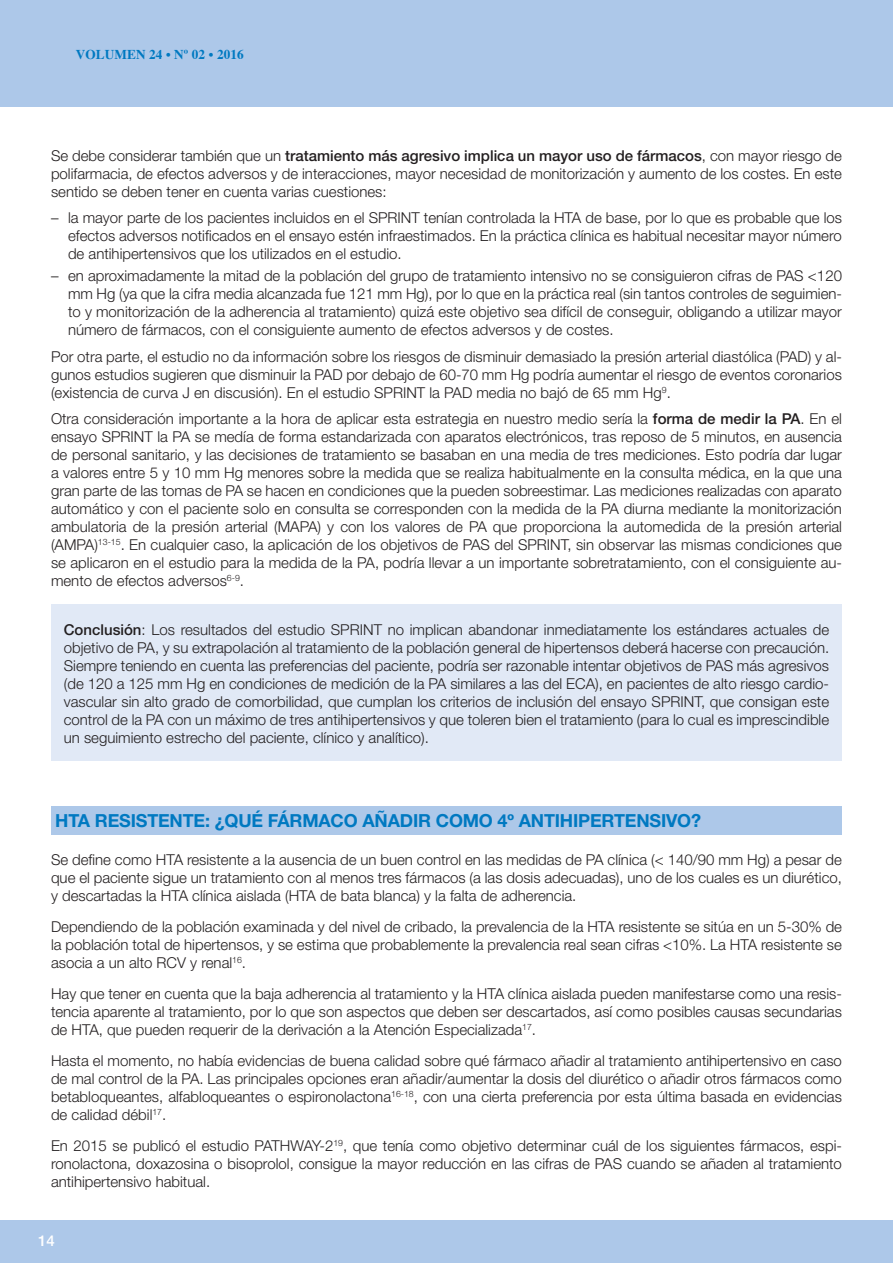
<style>
.page{position:relative;width:893px;height:1263px;background:#fff}
.page>*{position:absolute;margin:0;border:0;box-sizing:border-box;transform-origin:0 0}
.t1{font:700 18px "Helvetica Neue LT Std";letter-spacing:-.01em;color:#0079c1}
.t2{font:300 15px/18px "Helvetica Neue";color:#231f20;text-align:justify}
.t3{font:500 15px "Helvetica Neue";color:#fff}
.t4{font:700 13.5px "Times";letter-spacing:.01em;color:#0079c1}
.s1{font-weight:500}
</style>
<div class="page">
<div style="left:0;top:0;width:893px;height:106px;background:#adc8e9"></div>
<div style="left:0;top:1220px;width:893px;height:43px;background:#adc8e9"></div>
<div style="left:51px;top:604px;width:791px;height:157px;background:#e1e9f6"></div>
<div style="left:51px;top:806px;width:791px;height:29px;background:#adc8e9"></div>
<p class="t4" style="left:76px;top:42px;width:169px">VOLUMEN 24 • Nº 02 • 2016</p>
<p class="t2" style="left:51px;top:146px;width:792px">Se debe considerar también que un <span class="s1">tratamiento más agresivo implica un mayor uso de fármacos</span>, con mayor riesgo de polifarmacia, de efectos adversos y de interacciones, mayor necesidad de monitorización y aumento de los costes. En este sentido se deben tener en cuenta varias cuestiones:</p>
<p class="t2" style="left:68px;top:208px;width:775px;text-indent:-17px">– la mayor parte de los pacientes incluidos en el SPRINT tenían controlada la HTA de base, por lo que es probable que los efectos adversos notificados en el ensayo estén infraestimados. En la práctica clínica es habitual necesitar mayor número de antihipertensivos que los utilizados en el estudio.</p>
<p class="t2" style="left:68px;top:267px;width:775px;text-indent:-17px">– en aproximadamente la mitad de la población del grupo de tratamiento intensivo no se consiguieron cifras de PAS &lt;120 mm Hg (ya que la cifra media alcanzada fue 121 mm Hg), por lo que en la práctica real (sin tantos controles de seguimien&shy;to y monitorización de la adherencia al tratamiento) quizá este objetivo sea difícil de conseguir, obligando a utilizar mayor número de fármacos, con el consiguiente aumento de efectos adversos y de costes.</p>
<p class="t2" style="left:51px;top:347px;width:792px">Por otra parte, el estudio no da información sobre los riesgos de disminuir demasiado la presión arterial diastólica (PAD) y al&shy;gunos estudios sugieren que disminuir la PAD por debajo de 60-70 mm Hg podría aumentar el riesgo de eventos coronarios (existencia de curva J en discusión). En el estudio SPRINT la PAD media no bajó de 65 mm Hg<sup>9</sup>.</p>
<p class="t2" style="left:51px;top:410px;width:792px">Otra consideración importante a la hora de aplicar esta estrategia en nuestro medio sería la <span class="s1">forma de medir la PA</span>. En el ensayo SPRINT la PA se medía de forma estandarizada con aparatos electrónicos, tras reposo de 5 minutos, en ausencia de personal sanitario, y las decisiones de tratamiento se basaban en una media de tres mediciones. Esto podría dar lugar a valores entre 5 y 10 mm Hg menores sobre la medida que se realiza habitualmente en la consulta médica, en la que una gran parte de las tomas de PA se hacen en condiciones que la pueden sobreestimar. Las mediciones realizadas con aparato automático y con el paciente solo en consulta se corresponden con la medida de la PA diurna mediante la monitorización ambulatoria de la presión arterial (MAPA) y con los valores de PA que proporciona la automedida de la presión arterial (AMPA)<sup>13-15</sup>. En cualquier caso, la aplicación de los objetivos de PAS del SPRINT, sin observar las mismas condiciones que se aplicaron en el estudio para la medida de la PA, podría llevar a un importante sobretratamiento, con el consiguiente au&shy;mento de efectos adversos<sup>6-9</sup>.</p>
<p class="t2" style="left:64px;top:620px;width:767px"><span class="s1">Conclusión</span>: Los resultados del estudio SPRINT no implican abandonar inmediatamente los estándares actuales de objetivo de PA, y su extrapolación al tratamiento de la población general de hipertensos deberá hacerse con precaución.<br>Siempre teniendo en cuenta las preferencias del paciente, podría ser razonable intentar objetivos de PAS más agresivos (de 120 a 125 mm Hg en condiciones de medición de la PA similares a las del ECA), en pacientes de alto riesgo cardio&shy;vascular sin alto grado de comorbilidad, que cumplan los criterios de inclusión del ensayo SPRINT, que consigan este control de la PA con un máximo de tres antihipertensivos y que toleren bien el tratamiento (para lo cual es imprescindible un seguimiento estrecho del paciente, clínico y analítico).</p>
<p class="t1" style="left:55px;top:809px;width:647px">HTA RESISTENTE: ¿QUÉ FÁRMACO AÑADIR COMO 4º ANTIHIPERTENSIVO?</p>
<p class="t2" style="left:51px;top:851px;width:792px">Se define como HTA resistente a la ausencia de un buen control en las medidas de PA clínica (&lt; 140/90 mm Hg) a pesar de que el paciente sigue un tratamiento con al menos tres fármacos (a las dosis adecuadas), uno de los cuales es un diurético, y descartadas la HTA clínica aislada (HTA de bata blanca) y la falta de adherencia.</p>
<p class="t2" style="left:51px;top:917px;width:792px">Dependiendo de la población examinada y del nivel de cribado, la prevalencia de la HTA resistente se sitúa en un 5-30% de la población total de hipertensos, y se estima que probablemente la prevalencia real sean cifras &lt;10%. La HTA resistente se asocia a un alto RCV y renal<sup>16</sup>.</p>
<p class="t2" style="left:51px;top:984px;width:792px">Hay que tener en cuenta que la baja adherencia al tratamiento y la HTA clínica aislada pueden manifestarse como una resis&shy;tencia aparente al tratamiento, por lo que son aspectos que deben ser descartados, así como posibles causas secundarias de HTA, que pueden requerir de la derivación a la Atención Especializada<sup>17</sup>.</p>
<p class="t2" style="left:51px;top:1051px;width:792px">Hasta el momento, no había evidencias de buena calidad sobre qué fármaco añadir al tratamiento antihipertensivo en caso de mal control de la PA. Las principales opciones eran añadir/aumentar la dosis del diurético o añadir otros fármacos como betabloqueantes, alfabloqueantes o espironolactona<sup>16-18</sup>, con una cierta preferencia por esta última basada en evidencias de calidad débil<sup>17</sup>.</p>
<p class="t2" style="left:51px;top:1136px;width:792px">En 2015 se publicó el estudio PATHWAY-2<sup>19</sup>, que tenía como objetivo determinar cuál de los siguientes fármacos, espi&shy;ronolactona, doxazosina o bisoprolol, consigue la mayor reducción en las cifras de PAS cuando se añaden al tratamiento antihipertensivo habitual.</p>
<p class="t3" style="left:38px;top:1231px;width:18px">14</p>
</div>
